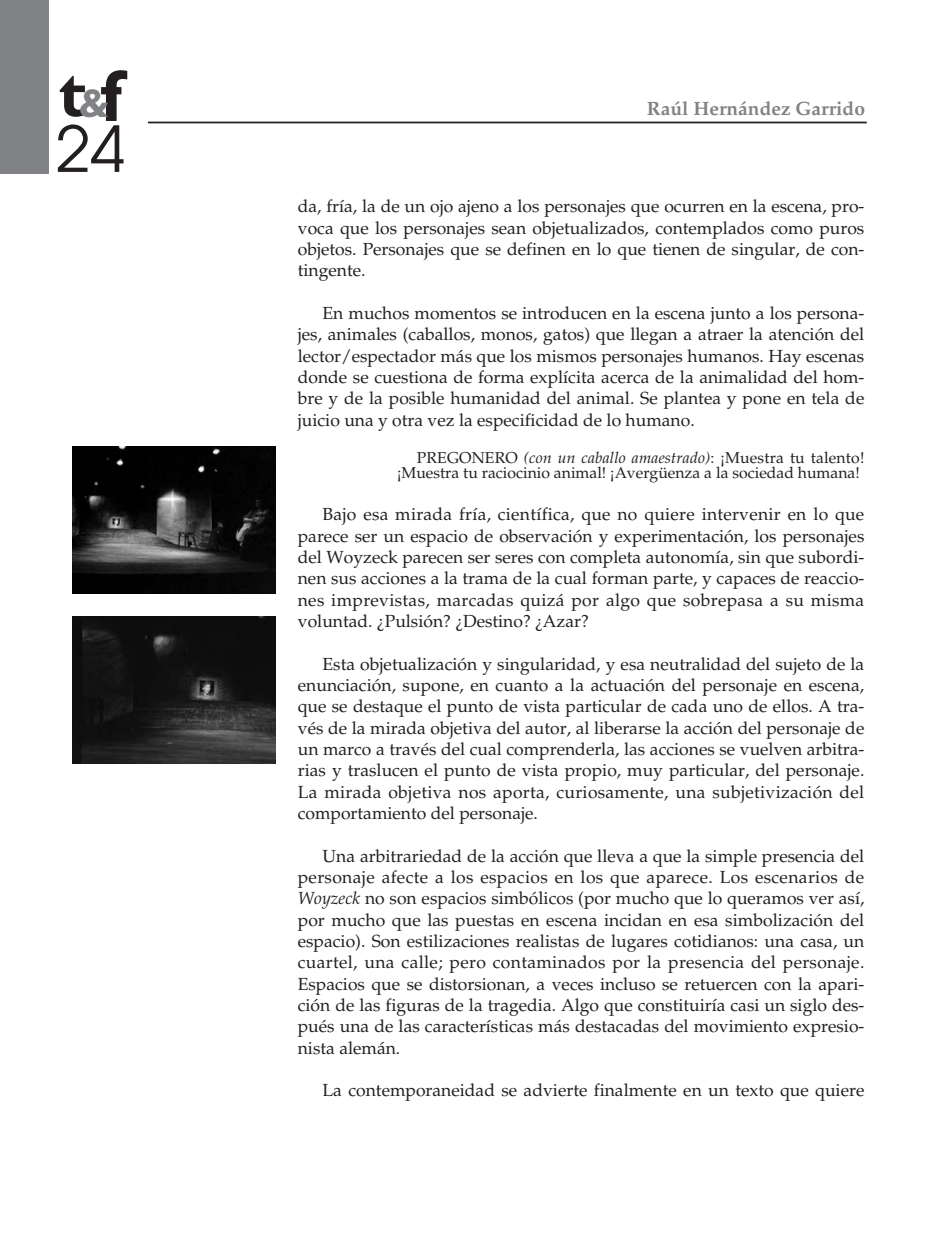
<style>
.page{position:relative;width:942px;height:1239px;background:#fff}
.page>*{position:absolute;margin:0;border:0;box-sizing:border-box;transform-origin:0 0}
.t1{font:700 66.5px "Gill Sans";color:#231f20}
.t2{font:63px "Avant Garde";color:#231f20}
.t3{font:700 19.25px "Palatino";color:#808285}
.t4{font:17.5px/21.3px "Palatino";color:#231f20;text-align:justify}
.t5{font:15.75px/15.8px "Palatino";color:#231f20;text-align:right}
.s1{font-size:40.25px;color:#808285}
.s2{font-size:73.5px}
.s3{font-style:italic}
</style>
<div class="page">
<hr style="left:148px;top:122px;width:718px;height:1px;background:#231f20">
<div style="left:0;top:0;width:49px;height:173px;background:#808285"></div>
<img style="left:73px;top:446px;width:202px;height:147px">
<img style="left:73px;top:616px;width:202px;height:147px">
<h1 class="t1" style="left:59px;top:71px;width:65px">t<span class="s1">&amp;</span><span class="s2">f</span></h1>
<h2 class="t2" style="left:55px;top:125px;width:71px">24</h2>
<p class="t3" style="left:647px;top:101px;width:220px">Raúl Hernández Garrido</p>
<p class="t4" style="left:298px;top:198px;width:568px">da, fría, la de un ojo ajeno a los personajes que ocurren en la escena, pro&shy;voca que los personajes sean objetualizados, contemplados como puros objetos. Personajes que se definen en lo que tienen de singular, de con&shy;tingente.</p>
<p class="t4" style="left:298px;top:304px;width:568px;text-indent:25px">En muchos momentos se introducen en la escena junto a los persona&shy;jes, animales (caballos, monos, gatos) que llegan a atraer la atención del lector/espectador más que los mismos personajes humanos. Hay escenas donde se cuestiona de forma explícita acerca de la animalidad del hom&shy;bre y de la posible humanidad del animal. Se plantea y pone en tela de juicio una y otra vez la especificidad de lo humano.</p>
<p class="t5" style="left:397px;top:451px;width:469px">PREGONERO <span class="s3">(con un caballo amaestrado)</span>: ¡Muestra tu talento! ¡Muestra tu raciocinio animal! ¡Avergüenza a la sociedad humana!</p>
<p class="t4" style="left:298px;top:506px;width:568px;text-indent:25px">Bajo esa mirada fría, científica, que no quiere intervenir en lo que parece ser un espacio de observación y experimentación, los personajes del Woyzeck parecen ser seres con completa autonomía, sin que subordi&shy;nen sus acciones a la trama de la cual forman parte, y capaces de reaccio&shy;nes imprevistas, marcadas quizá por algo que sobrepasa a su misma voluntad. ¿Pulsión? ¿Destino? ¿Azar?</p>
<p class="t4" style="left:298px;top:655px;width:568px;text-indent:25px">Esta objetualización y singularidad, y esa neutralidad del sujeto de la enunciación, supone, en cuanto a la actuación del personaje en escena, que se destaque el punto de vista particular de cada uno de ellos. A tra&shy;vés de la mirada objetiva del autor, al liberarse la acción del personaje de un marco a través del cual comprenderla, las acciones se vuelven arbitra&shy;rias y traslucen el punto de vista propio, muy particular, del personaje.<br>La mirada objetiva nos aporta, curiosamente, una subjetivización del comportamiento del personaje.</p>
<p class="t4" style="left:298px;top:847px;width:568px;text-indent:25px">Una arbitrariedad de la acción que lleva a que la simple presencia del personaje afecte a los espacios en los que aparece. Los escenarios de <span class="s3">Woyzeck</span> no son espacios simbólicos (por mucho que lo queramos ver así, por mucho que las puestas en escena incidan en esa simbolización del espacio). Son estilizaciones realistas de lugares cotidianos: una casa, un cuartel, una calle; pero contaminados por la presencia del personaje.<br>Espacios que se distorsionan, a veces incluso se retuercen con la apari&shy;ción de las figuras de la tragedia. Algo que constituiría casi un siglo des&shy;pués una de las características más destacadas del movimiento expresio&shy;nista alemán.</p>
<p class="t4" style="left:322px;top:1082px;width:543px">La contemporaneidad se advierte finalmente en un texto que quiere</p>
</div>
